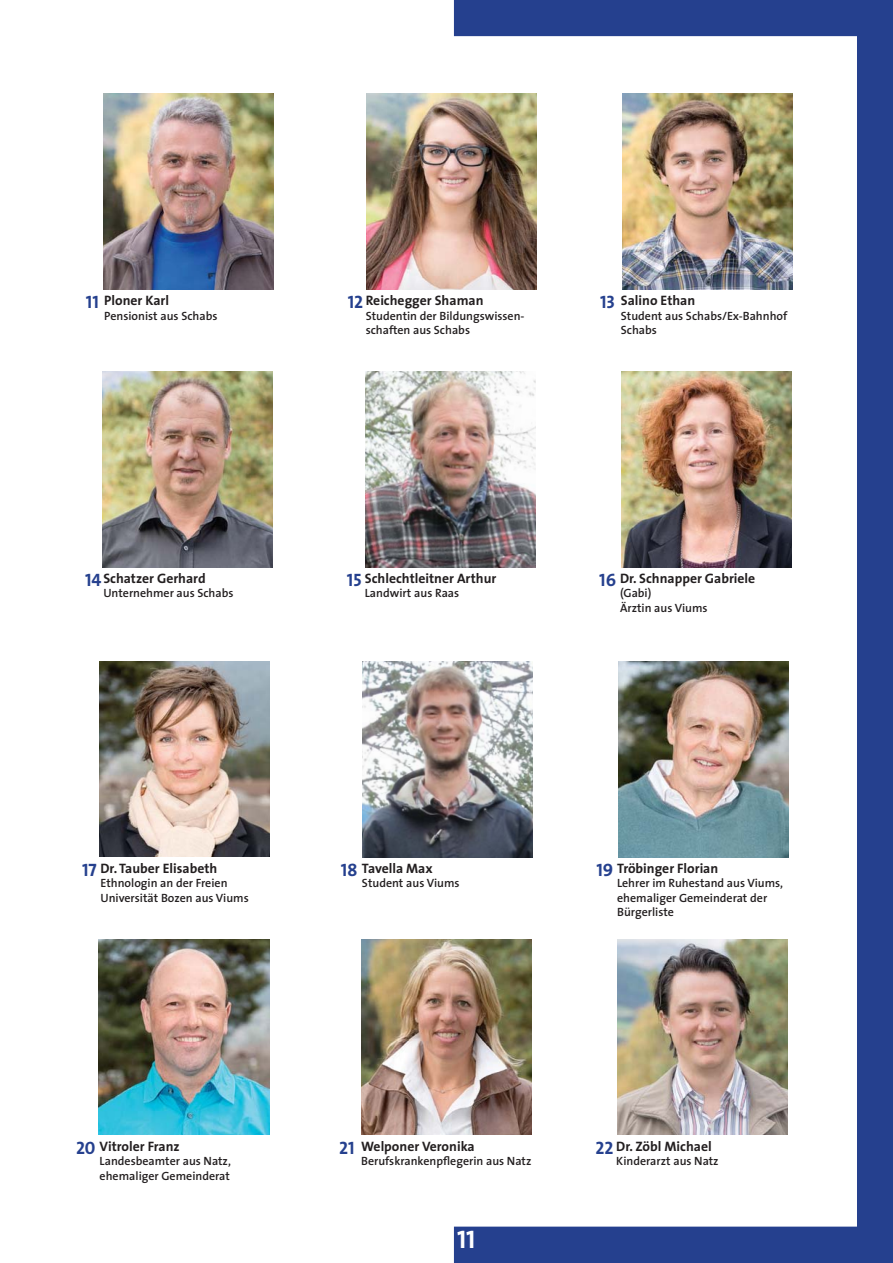
<style>
.page{position:relative;width:893px;height:1263px;background:#fff}
.page>*{position:absolute;margin:0;border:0;box-sizing:border-box;transform-origin:0 0}
.t1{font:25.5px "The Sans Bold Caps";color:#fff}
.t2{font:18px "The Sans Bold Caps";color:#25408e}
.t3{font:700 13.65px "The Sans";color:#231f20}
.t4{font:600 12px/14.4px "The Sans";color:#231f20}
</style>
<div class="page">
<div style="left:454px;top:0;width:439px;height:36px;background:#25408e"></div>
<div style="left:454px;top:1226px;width:439px;height:37px;background:#25408e"></div>
<div style="left:857px;top:35px;width:36px;height:1228px;background:#25408e"></div>
<img style="left:366px;top:94px;width:170px;height:195px">
<img style="left:362px;top:661px;width:170px;height:196px">
<img style="left:365px;top:371px;width:170px;height:196px">
<img style="left:361px;top:939px;width:170px;height:196px">
<img style="left:622px;top:94px;width:170px;height:195px">
<img style="left:618px;top:661px;width:171px;height:196px">
<img style="left:621px;top:371px;width:170px;height:196px">
<img style="left:618px;top:939px;width:170px;height:196px">
<img style="left:103px;top:94px;width:171px;height:195px">
<img style="left:100px;top:661px;width:170px;height:196px">
<img style="left:103px;top:371px;width:170px;height:196px">
<img style="left:99px;top:939px;width:170px;height:195px">
<p class="t3" style="left:104px;top:294px;width:66px">Ploner Karl</p>
<p class="t4" style="left:104px;top:310px;width:115px">Pensionist aus Schabs</p>
<h2 class="t2" style="left:86px;top:287px;width:14px">11</h2>
<p class="t3" style="left:366px;top:294px;width:119px">Reichegger Shaman</p>
<p class="t4" style="left:366px;top:310px;width:160px">Studentin der Bildungswissen&shy;schaften aus Schabs</p>
<h2 class="t2" style="left:348px;top:287px;width:17px">12</h2>
<p class="t3" style="left:621px;top:294px;width:76px">Salino Ethan</p>
<p class="t4" style="left:621px;top:310px;width:168px">Student aus Schabs/Ex-Bahnhof<br>Schabs</p>
<h2 class="t2" style="left:600px;top:287px;width:17px">13</h2>
<p class="t3" style="left:103px;top:571px;width:104px">Schatzer Gerhard</p>
<p class="t4" style="left:103px;top:587px;width:132px">Unternehmer aus Schabs</p>
<h2 class="t2" style="left:85px;top:565px;width:18px">14</h2>
<p class="t3" style="left:365px;top:571px;width:133px">Schlechtleitner Arthur</p>
<p class="t4" style="left:365px;top:587px;width:96px">Landwirt aus Raas</p>
<h2 class="t2" style="left:347px;top:565px;width:16px">15</h2>
<p class="t3" style="left:620px;top:571px;width:137px">Dr. Schnapper Gabriele</p>
<p class="t4" style="left:620px;top:587px;width:89px">(Gabi)<br>Ärztin aus Viums</p>
<h2 class="t2" style="left:599px;top:565px;width:18px">16</h2>
<p class="t3" style="left:100px;top:861px;width:118px">Dr. Tauber Elisabeth</p>
<p class="t4" style="left:100px;top:877px;width:150px">Ethnologin an der Freien<br>Universität Bozen aus Viums</p>
<h2 class="t2" style="left:82px;top:855px;width:16px">17</h2>
<p class="t3" style="left:362px;top:861px;width:72px">Tavella Max</p>
<p class="t4" style="left:362px;top:877px;width:99px">Student aus Viums</p>
<h2 class="t2" style="left:341px;top:855px;width:18px">18</h2>
<p class="t3" style="left:617px;top:861px;width:103px">Tröbinger Florian</p>
<p class="t4" style="left:617px;top:877px;width:167px">Lehrer im Ruhestand aus Viums, ehemaliger Gemeinderat der<br>Bürgerliste</p>
<h2 class="t2" style="left:596px;top:855px;width:18px">19</h2>
<p class="t3" style="left:100px;top:1139px;width:82px">Vitroler Franz</p>
<p class="t4" style="left:100px;top:1155px;width:133px">Landesbeamter aus Natz, ehemaliger Gemeinderat</p>
<h2 class="t2" style="left:76px;top:1133px;width:21px">20</h2>
<h2 class="t2" style="left:339px;top:1133px;width:17px">21</h2>
<p class="t3" style="left:361px;top:1139px;width:115px">Welponer Veronika</p>
<p class="t4" style="left:361px;top:1155px;width:172px">Berufskrankenpflegerin aus Natz</p>
<p class="t3" style="left:616px;top:1139px;width:97px">Dr. Zöbl Michael</p>
<p class="t4" style="left:616px;top:1155px;width:104px">Kinderarzt aus Natz</p>
<h2 class="t2" style="left:595px;top:1133px;width:19px">22</h2>
<h1 class="t1" style="left:457px;top:1218px;width:20px">11</h1>
</div>
